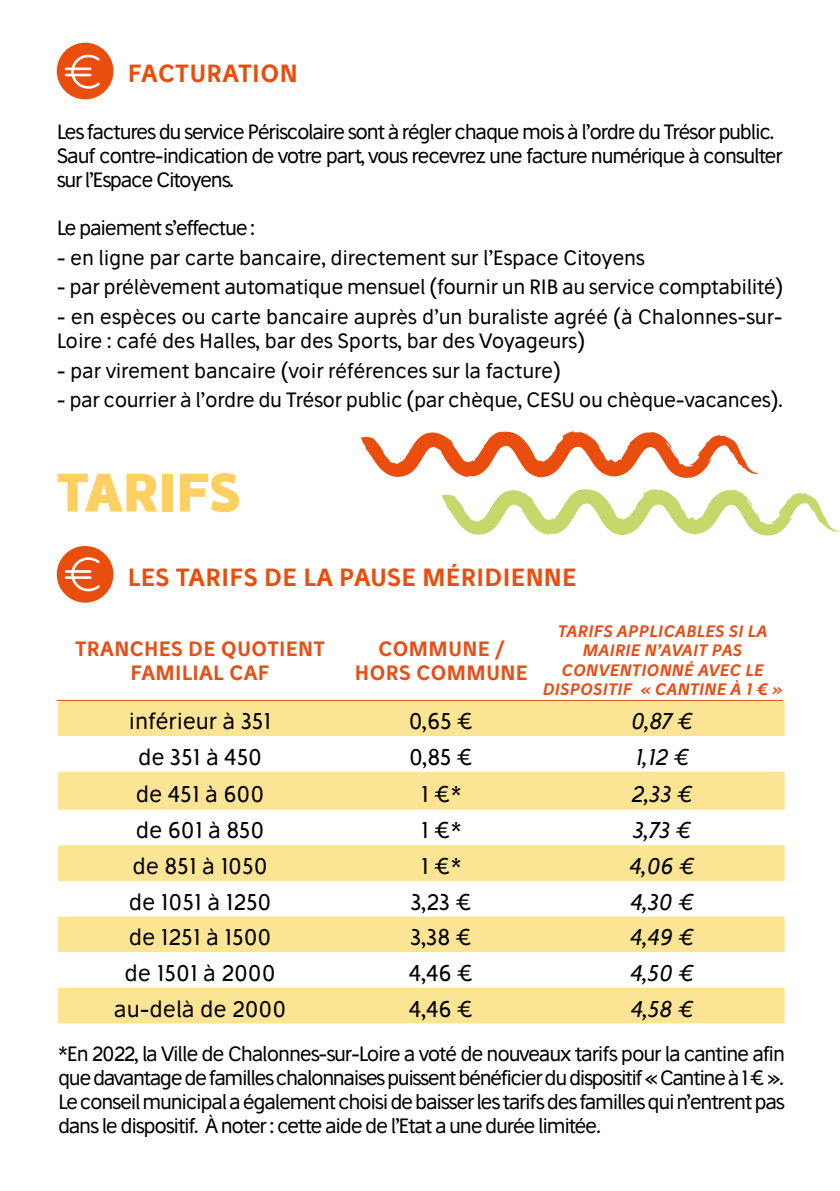
<style>
.page{position:relative;width:840px;height:1191px;background:#fff}
.page>*{position:absolute;margin:0;border:0;box-sizing:border-box;transform-origin:0 0}
.t1{font:700 52px "Stilu";letter-spacing:-.01em;color:#fed062}
.t2{font:600 24px "Stilu";letter-spacing:.01em;color:#e94e0f}
.t3{font:22px "Stilu";color:#000}
.t4{font:italic 22px "Stilu";color:#000}
.t5{font:20px/24px "Stilu";letter-spacing:-.02em;color:#000}
.t6{font:20px/24px "Stilu";letter-spacing:-.06em;color:#000}
.t7{font:600 20px/24px "Stilu";letter-spacing:.01em;color:#e94e17;text-align:center}
.t8{font:italic 600 16px/19.2px "Stilu";letter-spacing:.01em;color:#e94e17;text-align:center}
</style>
<div class="page">
<svg style="left:360px;top:431px;width:398px;height:47px"></svg>
<svg style="left:441px;top:488px;width:398px;height:48px"></svg>
<div style="left:57px;top:43px;width:56px;height:56px;background:#e94e0f;border-radius:50%"></div>
<svg style="left:70px;top:54px;width:30px;height:35px"></svg>
<hr style="left:66px;top:68px;width:24px;height:2px;background:#fff">
<hr style="left:66px;top:74px;width:24px;height:2px;background:#fff">
<div style="left:57px;top:546px;width:56px;height:56px;background:#e94e0f;border-radius:50%"></div>
<svg style="left:71px;top:557px;width:29px;height:35px"></svg>
<hr style="left:66px;top:570px;width:24px;height:3px;background:#fff">
<hr style="left:66px;top:576px;width:24px;height:3px;background:#fff">
<div style="left:58px;top:700px;width:726px;height:36px;background:#fbe494"></div>
<div style="left:58px;top:771px;width:726px;height:38px;background:#fbe494"></div>
<div style="left:58px;top:845px;width:726px;height:36px;background:#fbe494"></div>
<div style="left:58px;top:916px;width:726px;height:36px;background:#fbe494"></div>
<div style="left:58px;top:987px;width:726px;height:36px;background:#fbe494"></div>
<hr style="left:57px;top:700px;width:725px;height:1px;background:#e94e1b">
<p class="t2" style="left:128px;top:58px;width:171px">FACTURATION</p>
<p class="t6" style="left:57px;top:119px;width:727px">Les factures du service Périscolaire sont à régler chaque mois à l’ordre du Trésor public.<br>Sauf contre-indication de votre part, vous recevrez une facture numérique à consulter sur l’Espace Citoyens.</p>
<p class="t6" style="left:57px;top:215px;width:200px">Le paiement s’effectue :</p>
<p class="t5" style="left:57px;top:245px;width:589px">- en ligne par carte bancaire, directement sur l’Espace Citoyens</p>
<p class="t5" style="left:57px;top:275px;width:727px">- par prélèvement automatique mensuel (fournir un RIB au service comptabilité)</p>
<p class="t5" style="left:57px;top:304px;width:727px">- en espèces ou carte bancaire auprès d’un buraliste agréé (à Chalonnes-sur-<br>Loire : café des Halles, bar des Sports, bar des Voyageurs)</p>
<p class="t5" style="left:57px;top:358px;width:505px">- par virement bancaire (voir références sur la facture)</p>
<p class="t5" style="left:57px;top:388px;width:727px">- par courrier à l’ordre du Trésor public (par chèque, CESU ou chèque-vacances).</p>
<h1 class="t1" style="left:57px;top:457px;width:185px">TARIFS</h1>
<p class="t2" style="left:128px;top:561px;width:450px">LES TARIFS DE LA PAUSE MÉRIDIENNE</p>
<p class="t7" style="left:75px;top:636px;width:251px">TRANCHES DE QUOTIENT<br>FAMILIAL CAF</p>
<p class="t7" style="left:354px;top:636px;width:174px">COMMUNE /<br>HORS COMMUNE</p>
<p class="t8" style="left:542px;top:621px;width:241px">TARIFS APPLICABLES SI LA<br>MAIRIE N’AVAIT PAS<br>CONVENTIONNÉ AVEC LE<br>DISPOSITIF « CANTINE À 1 € »</p>
<p class="t3" style="left:129px;top:707px;width:144px">inférieur à 351</p>
<p class="t3" style="left:408px;top:707px;width:66px">0,65 €</p>
<p class="t4" style="left:631px;top:707px;width:64px">0,87 €</p>
<p class="t3" style="left:138px;top:742px;width:125px">de 351 à 450</p>
<p class="t3" style="left:409px;top:742px;width:66px">0,85 €</p>
<p class="t4" style="left:634px;top:742px;width:57px">1,12 €</p>
<p class="t3" style="left:136px;top:779px;width:130px">de 451 à 600</p>
<p class="t3" style="left:420px;top:779px;width:42px">1 €*</p>
<p class="t4" style="left:631px;top:779px;width:64px">2,33 €</p>
<p class="t3" style="left:136px;top:816px;width:130px">de 601 à 850</p>
<p class="t3" style="left:420px;top:816px;width:42px">1 €*</p>
<p class="t4" style="left:632px;top:816px;width:61px">3,73 €</p>
<p class="t3" style="left:132px;top:852px;width:136px">de 851 à 1050</p>
<p class="t3" style="left:420px;top:852px;width:42px">1 €*</p>
<p class="t4" style="left:629px;top:852px;width:68px">4,06 €</p>
<p class="t3" style="left:129px;top:887px;width:144px">de 1051 à 1250</p>
<p class="t3" style="left:410px;top:887px;width:63px">3,23 €</p>
<p class="t4" style="left:630px;top:887px;width:66px">4,30 €</p>
<p class="t3" style="left:129px;top:923px;width:144px">de 1251 à 1500</p>
<p class="t3" style="left:410px;top:923px;width:64px">3,38 €</p>
<p class="t4" style="left:630px;top:923px;width:66px">4,49 €</p>
<p class="t3" style="left:124px;top:958px;width:152px">de 1501 à 2000</p>
<p class="t3" style="left:408px;top:958px;width:66px">4,46 €</p>
<p class="t4" style="left:630px;top:958px;width:66px">4,50 €</p>
<p class="t3" style="left:114px;top:994px;width:174px">au-delà de 2000</p>
<p class="t3" style="left:408px;top:994px;width:66px">4,46 €</p>
<p class="t4" style="left:630px;top:994px;width:65px">4,58 €</p>
<p class="t5" style="left:58px;top:1041px;width:728px;text-align:justify">*En 2022, la Ville de Chalonnes-sur-Loire a voté de nouveaux tarifs pour la cantine afin que davantage de familles chalonnaises puissent bénéficier du dispositif « Cantine à 1 € ».<br>Le conseil municipal a également choisi de baisser les tarifs des familles qui n’entrent pas dans le dispositif. À noter : cette aide de l’Etat a une durée limitée.</p>
</div>
